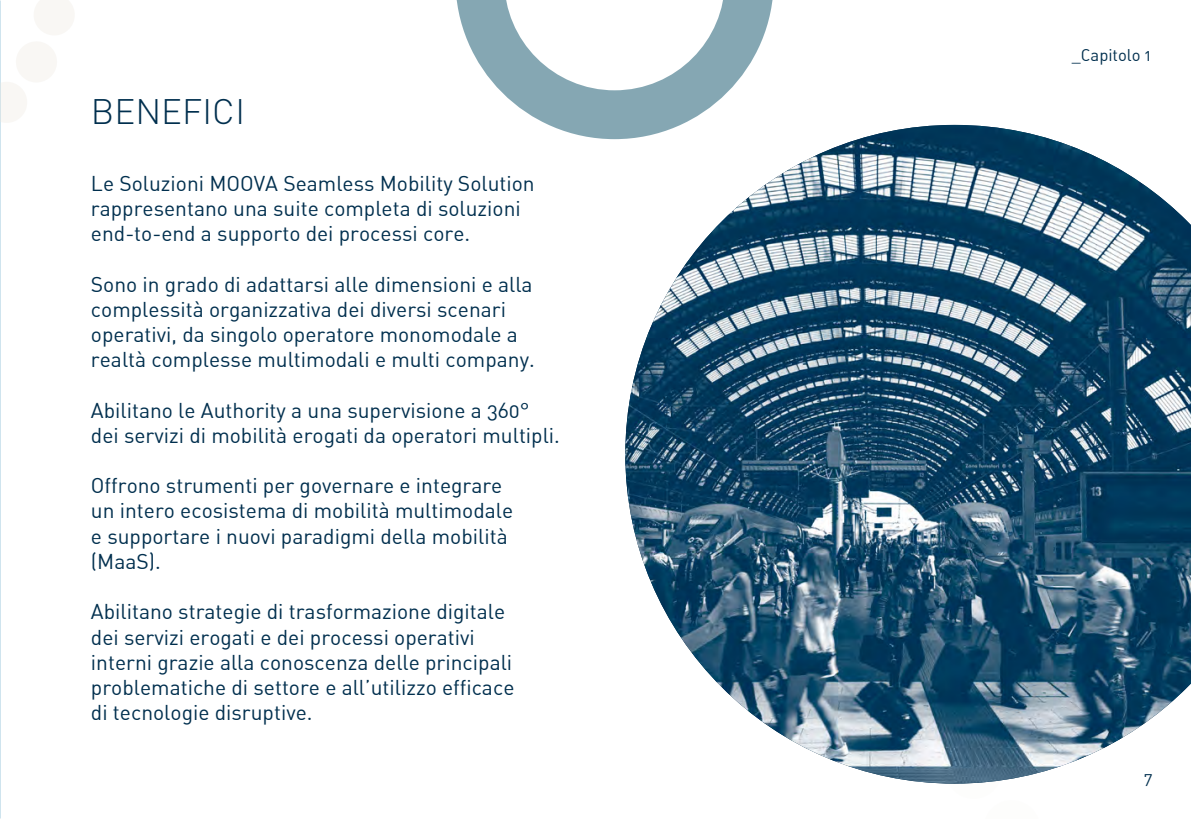
<style>
.page{position:relative;width:1191px;height:819px;background:#fff}
.page>*{position:absolute;margin:0;border:0;box-sizing:border-box;transform-origin:0 0}
.t1{font:300 35px "DIN Pro";color:#002f4e}
.t2{font:21px/25.2px "DIN Alternate";color:#002f4e}
.t3{font:16.62px "DIN Alternate";color:#002f4e}
</style>
<div class="page">
<svg style="left:34px;top:0;width:40px;height:35px"></svg>
<svg style="left:0;top:41px;width:57px;height:82px"></svg>
<svg style="left:944px;top:783px;width:30px;height:1px"></svg>
<svg style="left:456px;top:0;width:317px;height:139px"></svg>
<img style="left:625px;top:125px;width:566px;height:658px">
<p class="t1" style="left:91px;top:85px;width:156px">BENEFICI</p>
<p class="t2" style="left:91px;top:170px;width:445px">Le Soluzioni MOOVA Seamless Mobility Solution rappresentano una suite completa di soluzioni end-to-end a supporto dei processi core.</p>
<p class="t2" style="left:91px;top:271px;width:445px">Sono in grado di adattarsi alle dimensioni e alla complessità organizzativa dei diversi scenari operativi, da singolo operatore monomodale a realtà complesse multimodali e multi company.</p>
<p class="t2" style="left:91px;top:397px;width:440px">Abilitano le Authority a una supervisione a 360°</p>
<p class="t2" style="left:91px;top:422px;width:470px">dei servizi di mobilità erogati da operatori multipli.</p>
<p class="t2" style="left:91px;top:472px;width:424px">Offrono strumenti per governare e integrare un intero ecosistema di mobilità multimodale e supportare i nuovi paradigmi della mobilità (MaaS).</p>
<p class="t2" style="left:91px;top:598px;width:425px">Abilitano strategie di trasformazione digitale dei servizi erogati e dei processi operativi interni grazie alla conoscenza delle principali problematiche di settore e all’utilizzo efficace</p>
<p class="t2" style="left:91px;top:699px;width:223px">di tecnologie disruptive.</p>
<p class="t3" style="left:1071px;top:45px;width:81px">_Capitolo 1</p>
<p class="t3" style="left:1144px;top:767px;width:10px">7</p>
</div>
